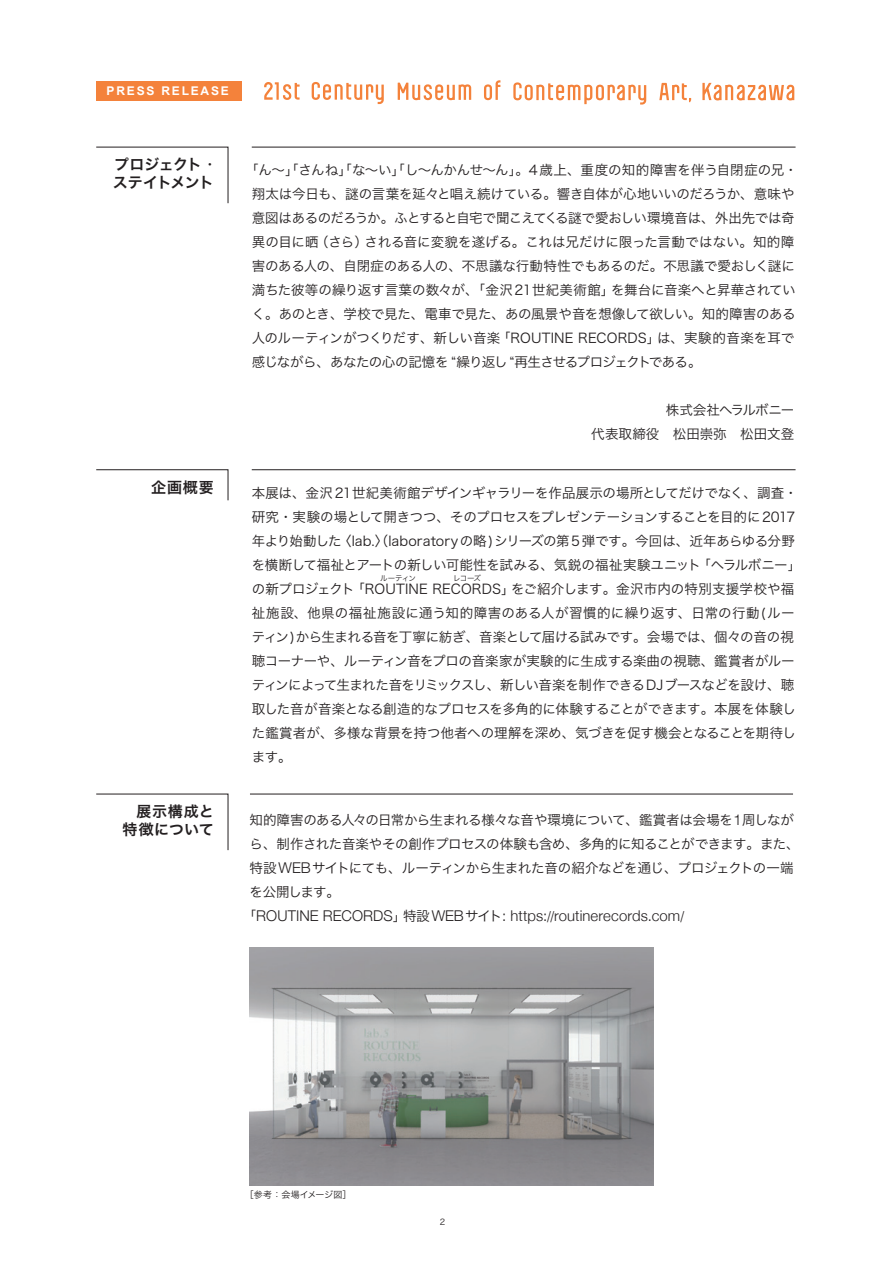
<style>
.page{position:relative;width:893px;height:1263px;background:#fff}
.page>*{position:absolute;margin:0;border:0;box-sizing:border-box;transform-origin:0 0}
.t1{font:15px/18px "Hira Kaku Pro W6";letter-spacing:-.04em;color:#231f20}
.t2{font:15px/18px "Hira Kaku Pro W6";letter-spacing:.03em;color:#231f20;text-align:right}
.t3{font:15px "Hira Kaku Pro W6";letter-spacing:.005em;color:#231f20}
.t4{font:300 14.85px "Helvetica Neue";letter-spacing:.005em;color:#231f20}
.t5{font:13.5px/24px "Hira Kaku Pro W3";letter-spacing:-.02em;color:#231f20}
.t6{font:700 12px "Arial";letter-spacing:.15em;color:#fff}
.t7{font:9px "Hira Kaku Pro W3";letter-spacing:.01em;color:#231f20}
.t8{font:8.25px "Hira Kaku Pro W3";color:#231f20}
.t9{font:7.5px "Hira Kaku Pro W3";letter-spacing:-.105em;color:#231f20}
.s1{font-family:"Hira Kaku Pro W3"}
.s2{font-family:"Helvetica Neue";font-weight:300;font-size:14.85px}
.s3{font-family:"Hira Kaku Pro W3";font-weight:400;font-size:13.5px}
.s4{font-family:"Helvetica";font-size:13.5px}
</style>
<div class="page">
<svg style="left:312px;top:82px;width:72px;height:22px"></svg>
<svg style="left:264px;top:82px;width:36px;height:18px"></svg>
<svg style="left:484px;top:80px;width:16px;height:20px"></svg>
<svg style="left:398px;top:83px;width:73px;height:17px"></svg>
<svg style="left:659px;top:83px;width:32px;height:19px"></svg>
<svg style="left:513px;top:82px;width:133px;height:23px"></svg>
<svg style="left:702px;top:83px;width:92px;height:17px"></svg>
<div style="left:96px;top:81px;width:146px;height:19px;background:#f4823b"></div>
<svg style="left:96px;top:469px;width:132px;height:32px"></svg>
<hr style="left:252px;top:469px;width:543px;height:1px;background:#231f20">
<hr style="left:252px;top:147px;width:543px;height:1px;background:#231f20">
<hr style="left:250px;top:794px;width:543px;height:1px;background:#231f20">
<svg style="left:96px;top:794px;width:132px;height:56px"></svg>
<svg style="left:96px;top:147px;width:132px;height:57px"></svg>
<img style="left:250px;top:947px;width:404px;height:238px">
<p class="t6" style="left:107px;top:84px;width:124px">PRESS RELEASE</p>
<p class="t1" style="left:113px;top:155px;width:106px">プロジェクト<span class="s1">・</span>ステイトメント</p>
<p class="t5" style="left:252px;top:157px;width:547px;text-indent:-7px">「ん～」「さんね」「な～い」「し～んかんせ～ん」。4歳上、重度の知的障害を伴う自閉症の兄・翔太は今日も、謎の言葉を延々と唱え続けている。響き自体が心地いいのだろうか、意味や意図はあるのだろうか。ふとすると自宅で聞こえてくる謎で愛おしい環境音は、外出先では奇異の目に晒（さら）される音に変貌を遂げる。これは兄だけに限った言動ではない。知的障害のある人の、自閉症のある人の、不思議な行動特性でもあるのだ。不思議で愛おしく謎に満ちた彼等の繰り返す言葉の数々が、「金沢21世紀美術館」を舞台に音楽へと昇華されていく。あのとき、学校で見た、電車で見た、あの風景や音を想像して欲しい。知的障害のある人のルーティンがつくりだす、新しい音楽「ROUTINE RECORDS」は、実験的音楽を耳で感じながら、あなたの心の記憶を “繰り返し “再生させるプロジェクトである。</p>
<p class="t5" style="left:591px;top:397px;width:205px;text-align:right">株式会社ヘラルボニー<br>代表取締役　松田崇弥　松田文登</p>
<p class="t3" style="left:151px;top:474px;width:64px">企画概要</p>
<p class="t5" style="left:252px;top:480px;width:551px">本展は、金沢21世紀美術館デザインギャラリーを作品展示の場所としてだけでなく、調査・研究・実験の場として開きつつ、そのプロセスをプレゼンテーションすることを目的に2017年より始動した〈lab.〉（laboratoryの略)シリーズの第5弾です。今回は、近年あらゆる分野を横断して福祉とアートの新しい可能性を試みる、気鋭の福祉実験ユニット「ヘラルボニー」の新プロジェクト「ROUTINE RECORDS」をご紹介します。金沢市内の特別支援学校や福祉施設、他県の福祉施設に通う知的障害のある人が習慣的に繰り返す、日常の行動(ルーティン)から生まれる音を丁寧に紡ぎ、音楽として届ける試みです。会場では、個々の音の視聴コーナーや、ルーティン音をプロの音楽家が実験的に生成する楽曲の視聴、鑑賞者がルーティンによって生まれた音をリミックスし、新しい音楽を制作できるDJブースなどを設け、聴取した音が音楽となる創造的なプロセスを多角的に体験することができます。本展を体験した鑑賞者が、多様な背景を持つ他者への理解を深め、気づきを促す機会となることを期待します。</p>
<p class="t9" style="left:380px;top:571px;width:37px">ルーティン</p>
<p class="t9" style="left:453px;top:571px;width:29px">レコーズ</p>
<p class="t2" style="left:123px;top:802px;width:93px">展示構成と特徴について</p>
<p class="t5" style="left:250px;top:807px;width:552px">知的障害のある人々の日常から生まれる様々な音や環境について、鑑賞者は会場を<span class="s2">1</span>周しながら、制作された音楽やその創作プロセスの体験も含め、多角的に知ることができます。また、特設<span class="s2">WEB</span>サイトにても、ルーティンから生まれた音の紹介などを通じ、プロジェクトの一端を公開します。</p>
<p class="t4" style="left:243px;top:904px;width:443px"><span class="s3">「</span>ROUTINE RECORDS<span class="s3">」特設</span>WEB<span class="s3">サイト</span>: https:<span class="s4">//</span>routinerecords.com<span class="s4">/</span></p>
<p class="t7" style="left:245px;top:1186px;width:108px">［参考：会場イメージ図］</p>
<p class="t8" style="left:440px;top:1214px;width:7px">2</p>
</div>
